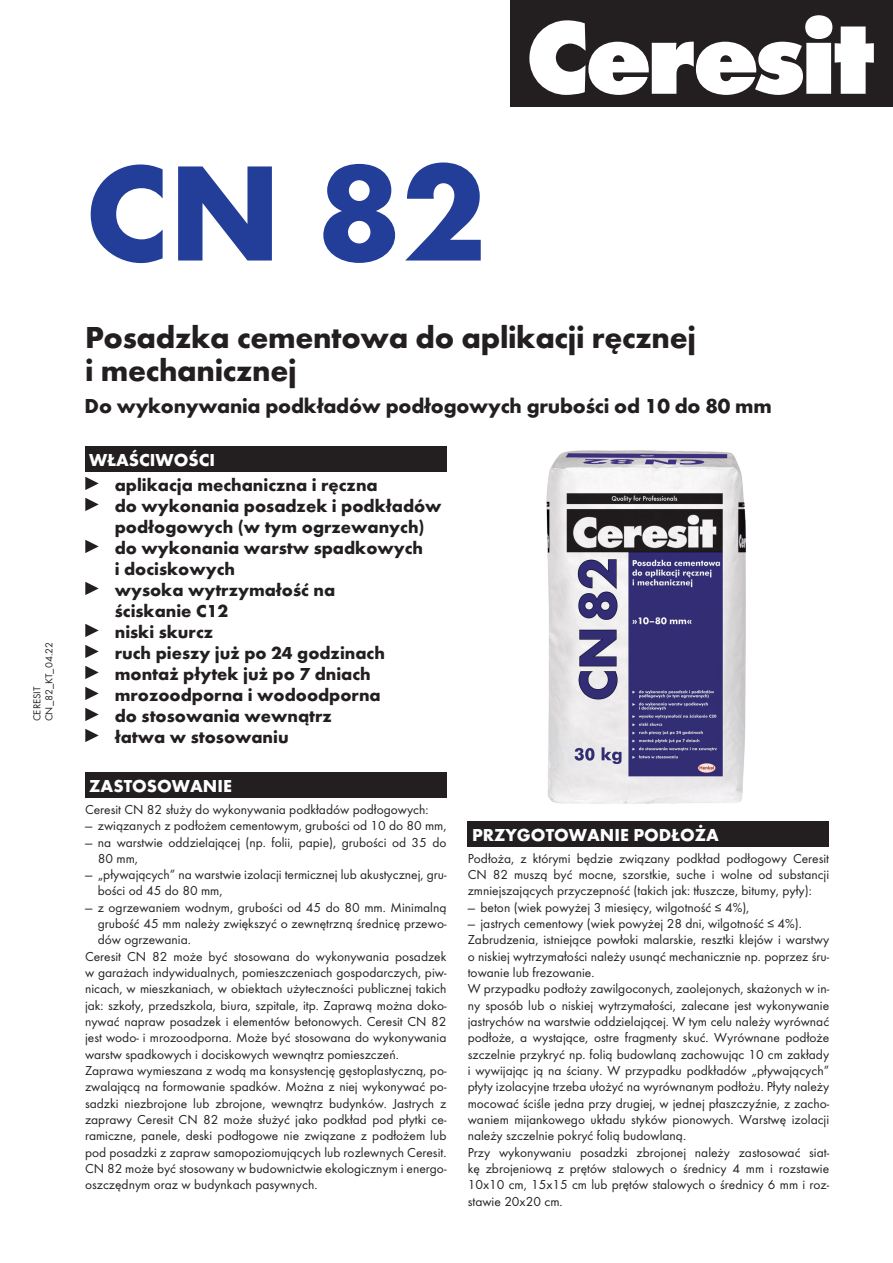
<style>
.page{position:relative;width:893px;height:1263px;background:#fff}
.page>*{position:absolute;margin:0;border:0;box-sizing:border-box;transform-origin:0 0}
.t1{font:700 141px "Futura TCE";color:#233e98}
._1_-_Tytul{font:700 31.5px/33px "Futura TCE";letter-spacing:-.01em;color:#231f20}
._2_-_Podtytul{font:700 21px "Futura TCE";letter-spacing:-.01em;color:#231f20}
._3_-_Wlasciwosci{font:700 18px/21px "Futura TCE";color:#231f20}
.t2{font:700 18px "Futura TCE";color:#fff}
._4_-_Tekst_opisowy{font:13.5px/16.4px "Futura TCE";color:#231f20;text-align:justify}
.t3{font:10.5px "Futura TCE";color:#231f20}
</style>
<div class="page">
<div style="left:510px;top:0;width:383px;height:107px;background:#231f20"></div>
<svg style="left:529px;top:15px;width:345px;height:80px"></svg>
<div style="left:85px;top:446px;width:361px;height:26px;background:#231f20"></div>
<svg style="left:85px;top:477px;width:14px;height:13px"></svg>
<svg style="left:85px;top:498px;width:14px;height:13px"></svg>
<svg style="left:85px;top:540px;width:14px;height:13px"></svg>
<svg style="left:85px;top:582px;width:14px;height:13px"></svg>
<svg style="left:85px;top:624px;width:14px;height:13px"></svg>
<svg style="left:85px;top:645px;width:14px;height:13px"></svg>
<svg style="left:85px;top:666px;width:14px;height:13px"></svg>
<svg style="left:85px;top:687px;width:14px;height:13px"></svg>
<svg style="left:85px;top:708px;width:14px;height:13px"></svg>
<svg style="left:85px;top:729px;width:14px;height:13px"></svg>
<div style="left:85px;top:772px;width:361px;height:25px;background:#231f20"></div>
<div style="left:468px;top:821px;width:361px;height:25px;background:#231f20"></div>
<img style="left:546px;top:450px;width:200px;height:354px">
<p class="t3" style="left:43px;top:721px;width:81px;rotate:-90deg">CN_82_KT_04.22</p>
<p class="t3" style="left:31px;top:721px;width:36px;rotate:-90deg">CERESIT</p>
<p class="t1" style="left:85px;top:126px;width:403px">CN 82</p>
<p class="_1_-_Tytul" style="left:85px;top:321px;width:612px">Posadzka cementowa do aplikacji ręcznej i mechanicznej</p>
<p class="_2_-_Podtytul" style="left:85px;top:393px;width:689px">Do wykonywania podkładów podłogowych grubości od 10 do 80 mm</p>
<p class="t2" style="left:89px;top:449px;width:127px">WŁAŚCIWOŚCI</p>
<p class="_3_-_Wlasciwosci" style="left:115px;top:474px;width:264px">aplikacja mechaniczna i ręczna</p>
<p class="_3_-_Wlasciwosci" style="left:115px;top:495px;width:328px">do wykonania posadzek i podkładów podłogowych (w tym ogrzewanych)</p>
<p class="_3_-_Wlasciwosci" style="left:115px;top:537px;width:310px">do wykonania warstw spadkowych i dociskowych</p>
<p class="_3_-_Wlasciwosci" style="left:115px;top:579px;width:222px">wysoka wytrzymałość na ściskanie C12</p>
<p class="_3_-_Wlasciwosci" style="left:115px;top:621px;width:100px">niski skurcz</p>
<p class="_3_-_Wlasciwosci" style="left:115px;top:642px;width:272px">ruch pieszy już po 24 godzinach</p>
<p class="_3_-_Wlasciwosci" style="left:115px;top:663px;width:257px">montaż płytek już po 7 dniach</p>
<p class="_3_-_Wlasciwosci" style="left:115px;top:684px;width:267px">mrozoodporna i wodoodporna</p>
<p class="_3_-_Wlasciwosci" style="left:115px;top:705px;width:219px">do stosowania wewnątrz</p>
<p class="_3_-_Wlasciwosci" style="left:115px;top:726px;width:175px">łatwa w stosowaniu</p>
<p class="t2" style="left:89px;top:775px;width:144px">ZASTOSOWANIE</p>
<p class="_4_-_Tekst_opisowy" style="left:85px;top:801px;width:345px">Ceresit CN 82 służy do wykonywania podkładów podłogowych:</p>
<p class="_4_-_Tekst_opisowy" style="left:85px;top:817px;width:363px">— związanych z podłożem cementowym, grubości od 10 do 80 mm,</p>
<p class="_4_-_Tekst_opisowy" style="left:98px;top:834px;width:350px;text-indent:-13px">— na warstwie oddzielającej (np. folii, papie), grubości od 35 do<br>80 mm,</p>
<p class="_4_-_Tekst_opisowy" style="left:98px;top:866px;width:350px;text-indent:-13px">— „pływających” na warstwie izolacji termicznej lub akustycznej, gru&shy;bości od 45 do 80 mm,</p>
<p class="_4_-_Tekst_opisowy" style="left:98px;top:899px;width:350px;text-indent:-13px">— z ogrzewaniem wodnym, grubości od 45 do 80 mm. Minimalną grubość 45 mm należy zwiększyć o zewnętrzną średnicę przewo&shy;dów ogrzewania.</p>
<p class="_4_-_Tekst_opisowy" style="left:85px;top:948px;width:363px">Ceresit CN 82 może być stosowana do wykonywania posadzek w garażach indywidualnych, pomieszczeniach gospodarczych, piw&shy;nicach, w mieszkaniach, w obiektach użyteczności publicznej takich jak: szkoły, przedszkola, biura, szpitale, itp. Zaprawą można doko&shy;nywać napraw posadzek i elementów betonowych. Ceresit CN 82 jest wodo- i mrozoodporna. Może być stosowana do wykonywania warstw spadkowych i dociskowych wewnątrz pomieszczeń.</p>
<p class="_4_-_Tekst_opisowy" style="left:85px;top:1062px;width:363px">Zaprawa wymieszana z wodą ma konsystencję gęstoplastyczną, po&shy;zwalającą na formowanie spadków. Można z niej wykonywać po&shy;sadzki niezbrojone lub zbrojone, wewnątrz budynków. Jastrych z zaprawy Ceresit CN 82 może służyć jako podkład pod płytki ce&shy;ramiczne, panele, deski podłogowe nie związane z podłożem lub pod posadzki z zapraw samopoziomujących lub rozlewnych Ceresit.<br>CN 82 może być stosowany w budownictwie ekologicznym i energo&shy;oszczędnym oraz w budynkach pasywnych.</p>
<p class="t2" style="left:472px;top:824px;width:248px">PRZYGOTOWANIE PODŁOŻA</p>
<p class="_4_-_Tekst_opisowy" style="left:468px;top:850px;width:363px">Podłoża, z którymi będzie związany podkład podłogowy Ceresit CN 82 muszą być mocne, szorstkie, suche i wolne od substancji zmniejszających przyczepność (takich jak: tłuszcze, bitumy, pyły):</p>
<p class="_4_-_Tekst_opisowy" style="left:468px;top:899px;width:283px">— beton (wiek powyżej 3 miesięcy, wilgotność ≤ 4%),</p>
<p class="_4_-_Tekst_opisowy" style="left:468px;top:915px;width:336px">— jastrych cementowy (wiek powyżej 28 dni, wilgotność ≤ 4%).</p>
<p class="_4_-_Tekst_opisowy" style="left:468px;top:932px;width:363px">Zabrudzenia, istniejące powłoki malarskie, resztki klejów i warstwy o niskiej wytrzymałości należy usunąć mechanicznie np. poprzez śru&shy;towanie lub frezowanie.</p>
<p class="_4_-_Tekst_opisowy" style="left:468px;top:981px;width:363px">W przypadku podłoży zawilgoconych, zaolejonych, skażonych w in&shy;ny sposób lub o niskiej wytrzymałości, zalecane jest wykonywanie jastrychów na warstwie oddzielającej. W tym celu należy wyrównać podłoże, a wystające, ostre fragmenty skuć. Wyrównane podłoże szczelnie przykryć np. folią budowlaną zachowując 10 cm zakłady i wywijając ją na ściany. W przypadku podkładów „pływających” płyty izolacyjne trzeba ułożyć na wyrównanym podłożu. Płyty należy mocować ściśle jedna przy drugiej, w jednej płaszczyźnie, z zacho&shy;waniem mijankowego układu styków pionowych. Warstwę izolacji należy szczelnie pokryć folią budowlaną.</p>
<p class="_4_-_Tekst_opisowy" style="left:468px;top:1144px;width:363px">Przy wykonywaniu posadzki zbrojonej należy zastosować siat&shy;kę zbrojeniową z prętów stalowych o średnicy 4 mm i rozstawie 10x10 cm, 15x15 cm lub prętów stalowych o średnicy 6 mm i roz&shy;stawie 20x20 cm.</p>
</div>
